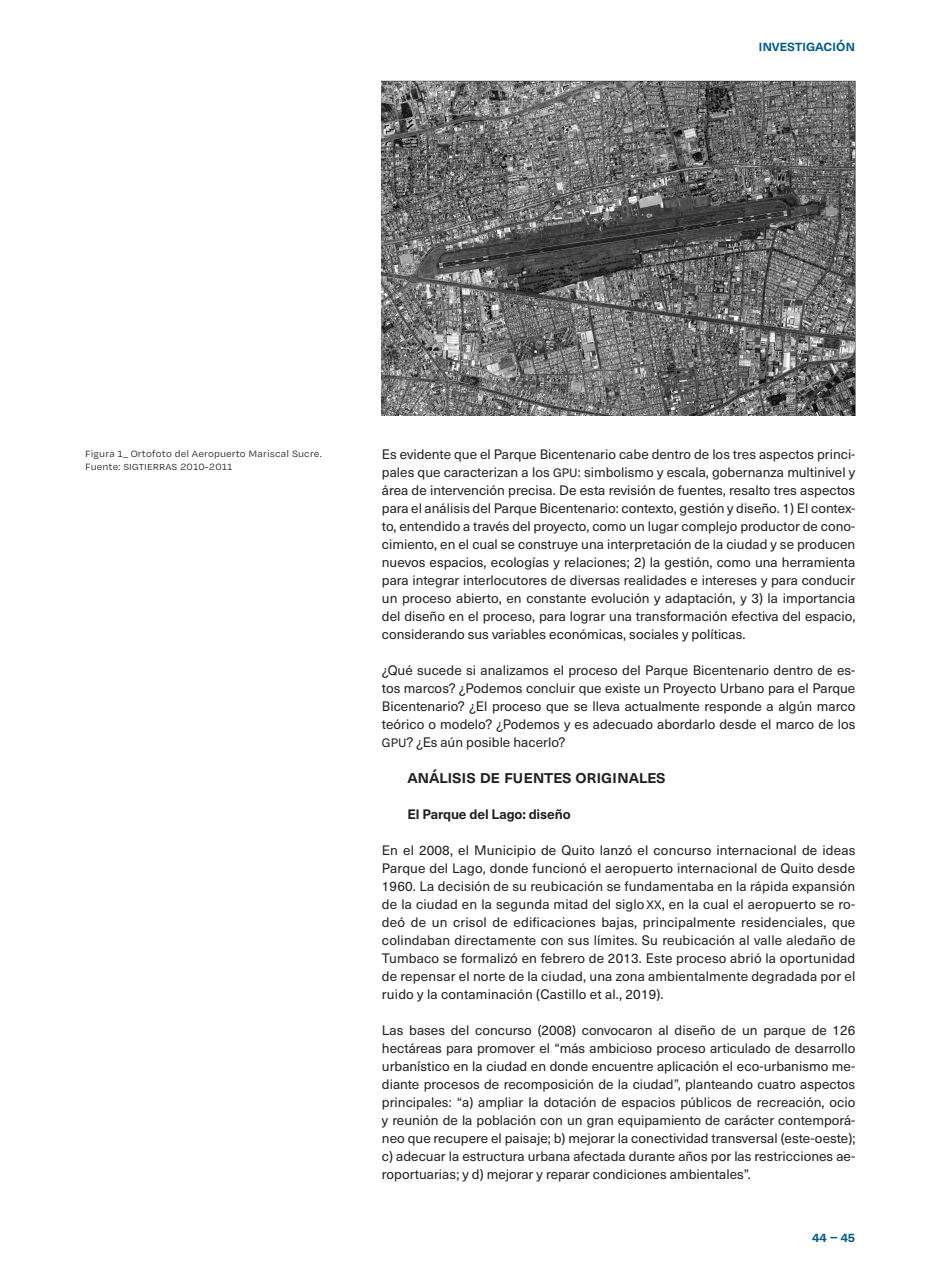
<style>
.page{position:relative;width:936px;height:1276px;background:#fff}
.page>*{position:absolute;margin:0;border:0;box-sizing:border-box;transform-origin:0 0}
.Titulo{font:500 18px "Neue Haas Unica W1 G";letter-spacing:-.01em;color:#231f20}
.t1{font:500 15px "Neue Haas Unica W1 G";letter-spacing:-.01em;color:#075c84}
.Cuerpo{font:13.5px/18px "Neue Haas Unica W1 G";color:#231f20;text-align:justify}
.Subtitulo{font:700 13.5px "Neue Haas Unica W1 G";letter-spacing:-.01em;color:#231f20}
.Pie_de_imágenes{font:10.5px/13.5px "Degular Text";letter-spacing:.01em;color:#231f20}
.s1{font-size:10.05px}
.s2{font-size:12px}
</style>
<div class="page">
<img style="left:382px;top:81px;width:473px;height:334px">
<p class="t1" style="left:758px;top:34px;width:98px">investigación</p>
<p class="Pie_de_imágenes" style="left:85px;top:446px;width:238px">Figura 1_ Ortofoto del Aeropuerto Mariscal Sucre.<br>Fuente: <span class="s1">SIGTIERRAS</span> 2010-2011</p>
<p class="Cuerpo" style="left:382px;top:444px;width:475px">Es evidente que el Parque Bicentenario cabe dentro de los tres aspectos princi&shy;pales que caracterizan a los <span class="s2">GPU</span>: simbolismo y escala, gobernanza multinivel y área de intervención precisa. De esta revisión de fuentes, resalto tres aspectos para el análisis del Parque Bicentenario: contexto, gestión y diseño. 1) El contex&shy;to, entendido a través del proyecto, como un lugar complejo productor de cono&shy;cimiento, en el cual se construye una interpretación de la ciudad y se producen nuevos espacios, ecologías y relaciones; 2) la gestión, como una herramienta para integrar interlocutores de diversas realidades e intereses y para conducir un proceso abierto, en constante evolución y adaptación, y 3) la importancia del diseño en el proceso, para lograr una transformación efectiva del espacio, considerando sus variables económicas, sociales y políticas.</p>
<p class="Cuerpo" style="left:382px;top:660px;width:475px">¿Qué sucede si analizamos el proceso del Parque Bicentenario dentro de es&shy;tos marcos? ¿Podemos concluir que existe un Proyecto Urbano para el Parque Bicentenario? ¿El proceso que se lleva actualmente responde a algún marco teórico o modelo? ¿Podemos y es adecuado abordarlo desde el marco de los <span class="s2">GPU</span>? ¿Es aún posible hacerlo?</p>
<p class="Titulo" style="left:407px;top:763px;width:260px">análisis de fuentes originales</p>
<p class="Subtitulo" style="left:407px;top:804px;width:165px">El Parque del Lago: diseño</p>
<p class="Cuerpo" style="left:382px;top:840px;width:475px">En el 2008, el Municipio de Quito lanzó el concurso internacional de ideas Parque del Lago, donde funcionó el aeropuerto internacional de Quito desde 1960. La decisión de su reubicación se fundamentaba en la rápida expansión de la ciudad en la segunda mitad del siglo <span class="s2">XX</span>, en la cual el aeropuerto se ro&shy;deó de un crisol de edificaciones bajas, principalmente residenciales, que colindaban directamente con sus límites. Su reubicación al valle aledaño de Tumbaco se formalizó en febrero de 2013. Este proceso abrió la oportunidad de repensar el norte de la ciudad, una zona ambientalmente degradada por el ruido y la contaminación (Castillo et al., 2019).</p>
<p class="Cuerpo" style="left:382px;top:1020px;width:475px">Las bases del concurso (2008) convocaron al diseño de un parque de 126 hectáreas para promover el “más ambicioso proceso articulado de desarrollo urbanístico en la ciudad en donde encuentre aplicación el eco-urbanismo me&shy;diante procesos de recomposición de la ciudad”, planteando cuatro aspectos principales: “a) ampliar la dotación de espacios públicos de recreación, ocio y reunión de la población con un gran equipamiento de carácter contemporá&shy;neo que recupere el paisaje; b) mejorar la conectividad transversal (este-oeste); c) adecuar la estructura urbana afectada durante años por las restricciones ae&shy;roportuarias; y d) mejorar y reparar condiciones ambientales”.</p>
<p class="t1" style="left:812px;top:1225px;width:45px">44 – 45</p>
</div>
